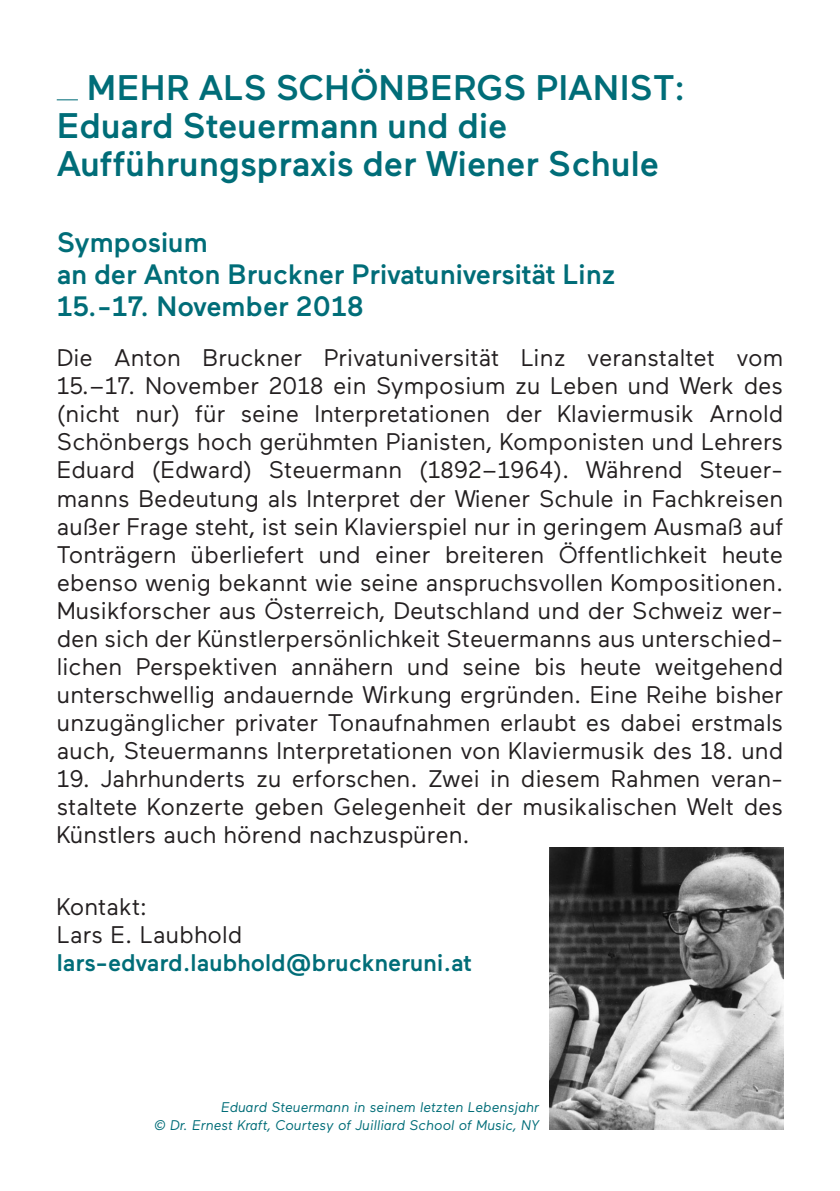
<style>
.page{position:relative;width:840px;height:1191px;background:#fff}
.page>*{position:absolute;margin:0;border:0;box-sizing:border-box;transform-origin:0 0}
.Programm{font:500 35.4px "Maax";color:#006d78}
.Programm-2{font:500 28px "Maax";color:#006d78}
.Programm-3{font:24px/28px "Maax";color:#231f20;text-align:justify}
.Programm-4{font:500 24px "Maax";color:#006d78}
.Copyright{font:italic 14px "Maax";color:#006d78}
</style>
<div class="page">
<svg style="left:57px;top:99px;width:21px;height:1px"></svg>
<img style="left:549px;top:848px;width:233px;height:281px">
<p class="Programm" style="left:87px;top:69px;width:599px">MEHR ALS SCHÖNBERGS PIANIST:</p>
<p class="Programm" style="left:57px;top:107px;width:452px">Eduard Steuermann und die</p>
<p class="Programm" style="left:57px;top:145px;width:603px">Aufführungspraxis der Wiener Schule</p>
<p class="Programm-2" style="left:57px;top:228px;width:152px">Symposium</p>
<p class="Programm-2" style="left:57px;top:260px;width:560px">an der Anton Bruckner Privatuniversität Linz</p>
<p class="Programm-2" style="left:57px;top:292px;width:308px">15.-17. November 2018</p>
<p class="Programm-3" style="left:57px;top:344px;width:727px">Die Anton Bruckner Privatuniversität Linz veranstaltet vom 15.−17. November 2018 ein Symposium zu Leben und Werk des (nicht nur) für seine Interpretationen der Klaviermusik Arnold Schönbergs hoch gerühmten Pianisten, Komponisten und Lehrers Eduard (Edward) Steuermann (1892−1964). Während Steuer&shy;manns Bedeutung als Interpret der Wiener Schule in Fachkreisen außer Frage steht, ist sein Klavierspiel nur in geringem Ausmaß auf Tonträgern überliefert und einer breiteren Öffentlichkeit heute ebenso wenig bekannt wie seine anspruchsvollen Kompositionen.<br>Musikforscher aus Österreich, Deutschland und der Schweiz wer&shy;den sich der Künstlerpersönlichkeit Steuermanns aus unterschied&shy;lichen Perspektiven annähern und seine bis heute weitgehend unterschwellig andauernde Wirkung ergründen. Eine Reihe bisher unzugänglicher privater Tonaufnahmen erlaubt es dabei erstmals auch, Steuermanns Interpretationen von Klaviermusik des 18. und</p>
<p class="Programm-3" style="left:57px;top:764px;width:727px">19. Jahrhunderts zu erforschen. Zwei in diesem Rahmen veran&shy;staltete Konzerte geben Gelegenheit der musikalischen Welt des Künstlers auch hörend nachzuspüren.</p>
<p class="Programm-3" style="left:57px;top:892px;width:92px">Kontakt:</p>
<p class="Programm-3" style="left:57px;top:920px;width:187px">Lars E. Laubhold</p>
<p class="Programm-4" style="left:57px;top:949px;width:416px">lars-edvard.laubhold@bruckneruni.at</p>
<p class="Copyright" style="left:221px;top:1099px;width:319px">Eduard Steuermann in seinem letzten Lebensjahr</p>
<p class="Copyright" style="left:154px;top:1117px;width:386px">© Dr. Ernest Kraft, Courtesy of Juilliard School of Music, NY</p>
</div>
